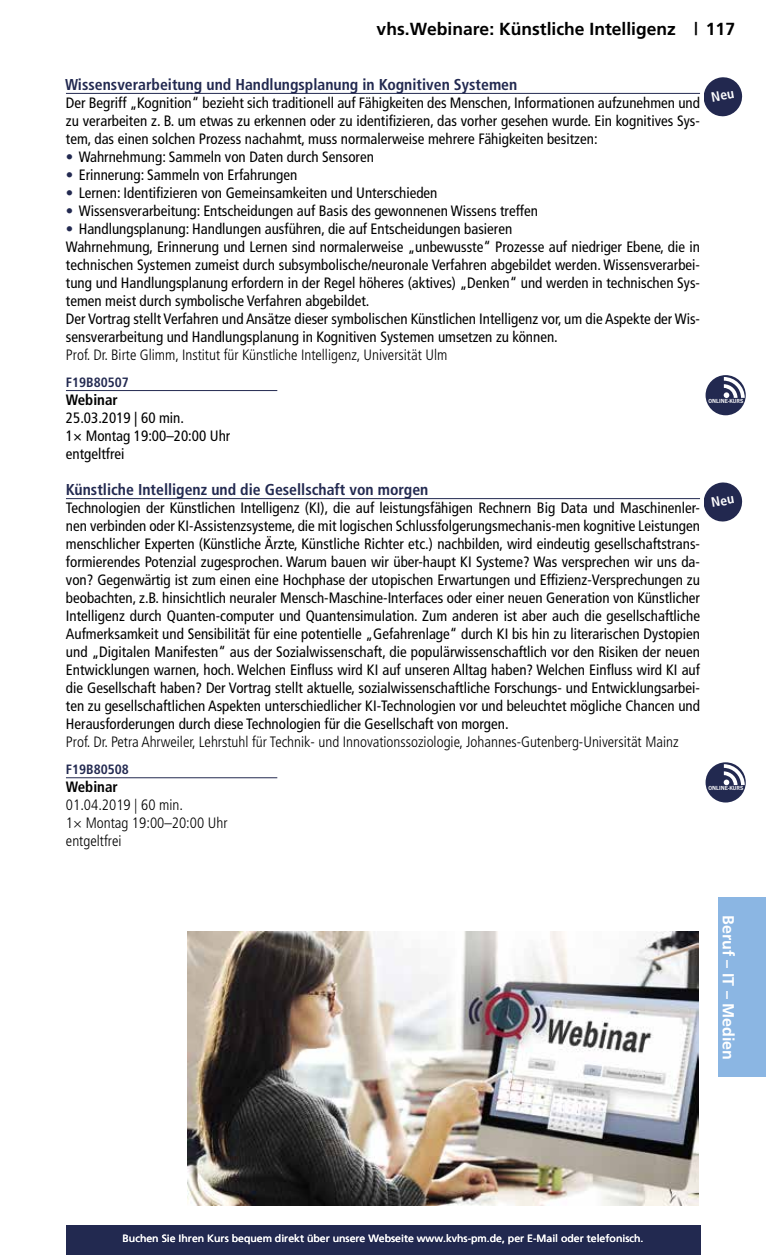
<style>
.page{position:relative;width:766px;height:1255px;background:#fff}
.page>*{position:absolute;margin:0;border:0;box-sizing:border-box;transform-origin:0 0}
.t1{font:700 18px "Frutiger 65";color:#000}
.t2{font:700 16.5px "Frutiger 65";color:#fff}
.t3{font:700 condensed 15.75px "Frutiger LT Std";color:#222950}
.t4{font:condensed 15px/18px "Frutiger LT Std";color:#000;text-align:justify}
.t5{font:300 condensed 15px/18px "Frutiger LT Std";color:#000}
.t6{font:700 condensed 15px "Frutiger LT Std";color:#000}
.t7{font:700 condensed 13.5px "Frutiger LT Std";color:#222950}
.t8{font:10.5px "Frutiger 55 Roman";color:#fff}
.t9{font:600 6.15px "News Gothic T";color:#fff}
.s1{font-weight:700;color:#222950}
</style>
<div class="page">
<div style="left:718px;top:897px;width:47px;height:180px;background:#8bb6e3"></div>
<div style="left:66px;top:1225px;width:634px;height:29px;background:#222950"></div>
<hr style="left:66px;top:93px;width:633px;height:1px;background:#222950">
<hr style="left:66px;top:390px;width:211px;height:1px;background:#222950">
<hr style="left:66px;top:498px;width:633px;height:1px;background:#222950">
<hr style="left:66px;top:777px;width:211px;height:1px;background:#222950">
<div style="left:705px;top:375px;width:40px;height:40px;background:#222950;border-radius:50%"></div>
<svg style="left:723px;top:377px;width:21px;height:21px"></svg>
<div style="left:705px;top:762px;width:40px;height:40px;background:#222950;border-radius:50%"></div>
<svg style="left:723px;top:764px;width:21px;height:21px"></svg>
<img style="left:187px;top:931px;width:511px;height:274px">
<svg style="left:704px;top:77px;width:38px;height:39px"></svg>
<svg style="left:704px;top:482px;width:38px;height:39px"></svg>
<p class="t1" style="left:376px;top:19px;width:360px">vhs.Webinare: Künstliche Intelligenz | 117</p>
<p class="t3" style="left:65px;top:75px;width:453px">Wissensverarbeitung und Handlungsplanung in Kognitiven Systemen</p>
<p class="t4" style="left:66px;top:94px;width:635px">Der Begriff „Kognition“ bezieht sich traditionell auf Fähigkeiten des Menschen, Informationen aufzunehmen und zu verarbeiten z. B. um etwas zu erkennen oder zu identifizieren, das vorher gesehen wurde. Ein kognitives Sys&shy;tem, das einen solchen Prozess nachahmt, muss normalerweise mehrere Fähigkeiten besitzen:</p>
<p class="t4" style="left:66px;top:148px;width:309px"><span class="s1">•</span> Wahrnehmung: Sammeln von Daten durch Sensoren</p>
<p class="t4" style="left:66px;top:166px;width:233px"><span class="s1">•</span> Erinnerung: Sammeln von Erfahrungen</p>
<p class="t4" style="left:66px;top:184px;width:373px"><span class="s1">•</span> Lernen: Identifizieren von Gemeinsamkeiten und Unterschieden</p>
<p class="t4" style="left:66px;top:202px;width:473px"><span class="s1">•</span> Wissensverarbeitung: Entscheidungen auf Basis des gewonnenen Wissens treffen</p>
<p class="t4" style="left:66px;top:220px;width:635px;text-align:left"><span class="s1">•</span> Handlungsplanung: Handlungen ausführen, die auf Entscheidungen basieren<br>Wahrnehmung, Erinnerung und Lernen sind normalerweise „unbewusste“ Prozesse auf niedriger Ebene, die in technischen Systemen zumeist durch subsymbolische/neuronale Verfahren abgebildet werden. Wissensverarbei&shy;tung und Handlungsplanung erfordern in der Regel höheres (aktives) „Denken“ und werden in technischen Sys&shy;temen meist durch symbolische Verfahren abgebildet.<br>Der Vortrag stellt Verfahren und Ansätze dieser symbolischen Künstlichen Intelligenz vor, um die Aspekte der Wis&shy;sensverarbeitung und Handlungsplanung in Kognitiven Systemen umsetzen zu können.</p>
<p class="t5" style="left:66px;top:346px;width:383px">Prof. Dr. Birte Glimm, Institut für Künstliche Intelligenz, Universität Ulm</p>
<p class="t7" style="left:66px;top:374px;width:64px">F19B80507</p>
<p class="t6" style="left:66px;top:391px;width:53px">Webinar</p>
<p class="t4" style="left:66px;top:409px;width:166px;text-align:left">25.03.2019 | 60 min.<br>1× Montag 19:00–20:00 Uhr entgeltfrei</p>
<p class="t3" style="left:66px;top:480px;width:364px">Künstliche Intelligenz und die Gesellschaft von morgen</p>
<p class="t4" style="left:66px;top:499px;width:635px">Technologien der Künstlichen Intelligenz (KI), die auf leistungsfähigen Rechnern Big Data und Maschinenler&shy;nen verbinden oder KI-Assistenzsysteme, die mit logischen Schlussfolgerungsmechanis-men kognitive Leistungen menschlicher Experten (Künstliche Ärzte, Künstliche Richter etc.) nachbilden, wird eindeutig gesellschaftstrans&shy;formierendes Potenzial zugesprochen. Warum bauen wir über-haupt KI Systeme? Was versprechen wir uns da&shy;von? Gegenwärtig ist zum einen eine Hochphase der utopischen Erwartungen und Effizienz-Versprechungen zu beobachten, z.B. hinsichtlich neuraler Mensch-Maschine-Interfaces oder einer neuen Generation von Künstlicher Intelligenz durch Quanten-computer und Quantensimulation. Zum anderen ist aber auch die gesellschaftliche Aufmerksamkeit und Sensibilität für eine potentielle „Gefahrenlage“ durch KI bis hin zu literarischen Dystopien und „Digitalen Manifesten“ aus der Sozialwissenschaft, die populärwissenschaftlich vor den Risiken der neuen Entwicklungen warnen, hoch. Welchen Einfluss wird KI auf unseren Alltag haben? Welchen Einfluss wird KI auf die Gesellschaft haben? Der Vortrag stellt aktuelle, sozialwissenschaftliche Forschungs- und Entwicklungsarbei&shy;ten zu gesellschaftlichen Aspekten unterschiedlicher KI-Technologien vor und beleuchtet mögliche Chancen und Herausforderungen durch diese Technologien für die Gesellschaft von morgen.</p>
<p class="t5" style="left:66px;top:733px;width:614px">Prof. Dr. Petra Ahrweiler, Lehrstuhl für Technik- und Innovationssoziologie, Johannes-Gutenberg-Universität Mainz</p>
<p class="t7" style="left:66px;top:761px;width:64px">F19B80508</p>
<p class="t6" style="left:66px;top:778px;width:53px">Webinar</p>
<p class="t5" style="left:66px;top:796px;width:163px">01.04.2019 | 60 min.<br>1× Montag 19:00–20:00 Uhr entgeltfrei</p>
<p class="t9" style="left:708px;top:397px;width:36px">ONLINE-KURS</p>
<p class="t9" style="left:708px;top:784px;width:36px">ONLINE-KURS</p>
<p class="t2" style="left:737px;top:914px;width:147px;rotate:90deg">Beruf – IT – Medien</p>
<p class="t8" style="left:122px;top:1231px;width:522px">Buchen Sie Ihren Kurs bequem direkt über unsere Webseite www.kvhs-pm.de, per E-Mail oder telefonisch.</p>
</div>
